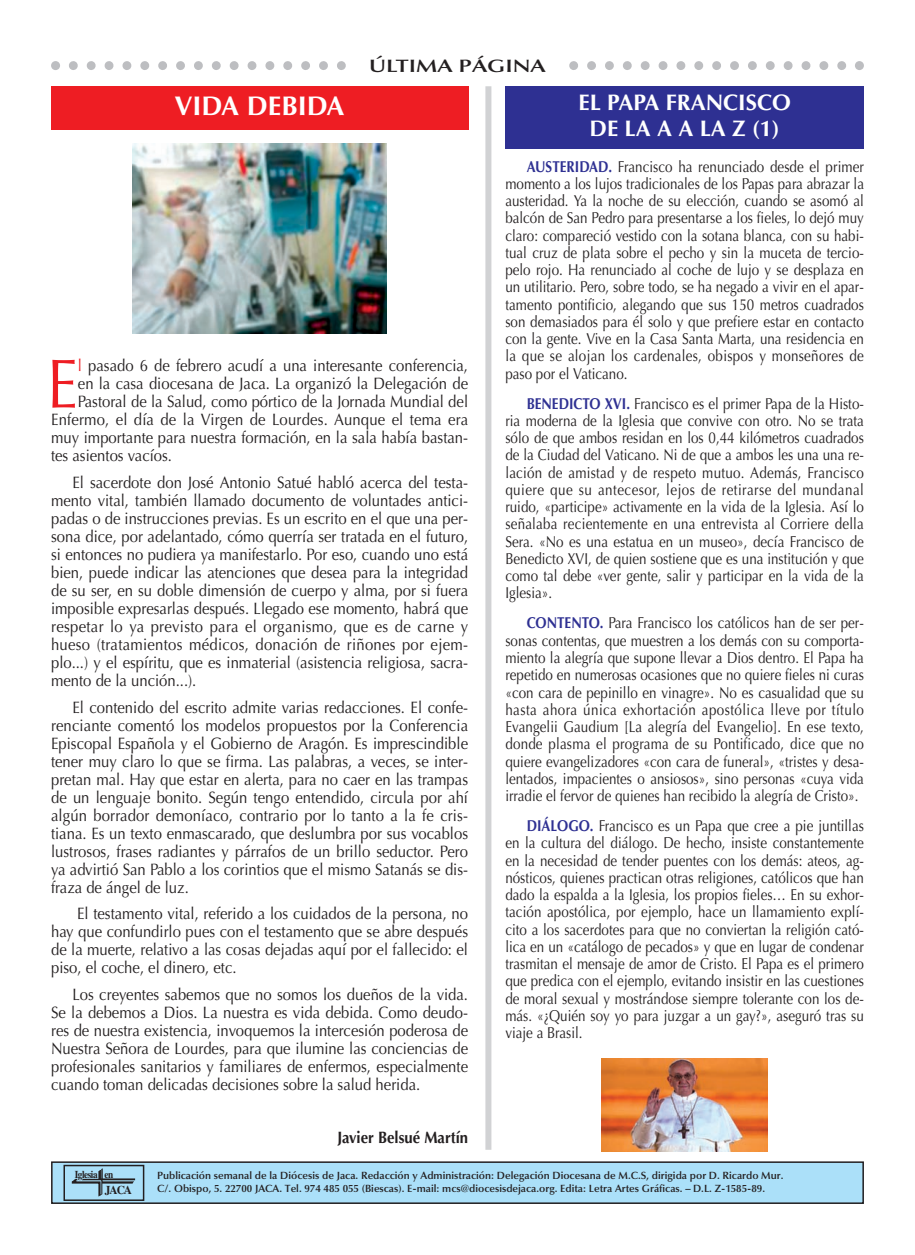
<style>
.page{position:relative;width:915px;height:1255px;background:#fff}
.page>*{position:absolute;margin:0;border:0;box-sizing:border-box;transform-origin:0 0}
.t1{font:69.3px "Optima";color:#ee1d23;scale:.9 1}
.t2{font:700 27px "Optima";color:#fff}
.t3{font:700 22.5px/25.5px "Optima";color:#fff;text-align:center}
.t4{font:600 18px "Optima";color:#231f20;scale:1.3 1}
.t5{font:16.5px/18px "Optima";color:#231f20;text-align:justify;scale:.9 1}
.t6{font:700 16.5px "Optima";color:#231f20;scale:.9 1}
.t7{font:15.75px/17.2px "Optima";color:#231f20;text-align:justify;scale:.85 1}
.t8{font:700 12px "Times";color:#231f20;scale:.95 1}
.t9{font:600 10.5px/13.5px "Optima";color:#231f20}
.t10{font:700 10.5px "Times";letter-spacing:-.05em;color:#231f20;scale:.88 1}
.s1{color:#ee1d23}
.s2{font-weight:700;color:#2e3092}
</style>
<div class="page">
<svg style="left:51px;top:61px;width:812px;height:9px"></svg>
<div style="left:350px;top:54px;width:215px;height:23px;background:#fff"></div>
<div style="left:52px;top:1162px;width:810px;height:41px;background:#abe0f9"></div>
<div style="left:51px;top:1161px;width:812px;height:42px;border:2px solid #231f20"></div>
<img style="left:71px;top:1168px;width:65px;height:29px">
<div style="left:63px;top:1164px;width:81px;height:36px;border:2px solid #231f20"></div>
<div style="left:51px;top:87px;width:417px;height:43px;background:#ee1d23"></div>
<div style="left:505px;top:87px;width:358px;height:62px;background:#2e3092"></div>
<img style="left:132px;top:144px;width:254px;height:189px">
<img style="left:601px;top:1058px;width:166px;height:93px">
<div style="left:485px;top:86px;width:6px;height:1063px;background:#d1d2d4"></div>
<p class="t4" style="left:369px;top:58px;width:137px">ÚLTIMA PÁGINA</p>
<p class="t2" style="left:174px;top:94px;width:171px">VIDA DEBIDA</p>
<p class="t3" style="left:578px;top:92px;width:214px">EL PAPA FRANCISCO<br>DE LA A A LA Z (1)</p>
<p class="t1" style="left:47px;top:355px;width:36px">E</p>
<p class="t5" style="left:78px;top:358px;width:435px"><span class="s1">l</span> pasado 6 de febrero acudí a una interesante conferencia,</p>
<p class="t5" style="left:78px;top:376px;width:435px">en la casa diocesana de Jaca. La organizó la Delegación de</p>
<p class="t5" style="left:78px;top:394px;width:435px">Pastoral de la Salud, como pórtico de la Jornada Mundial del</p>
<p class="t5" style="left:51px;top:412px;width:464px">Enfermo, el día de la Virgen de Lourdes. Aunque el tema era</p>
<p class="t5" style="left:51px;top:430px;width:464px">muy importante para nuestra formación, en la sala había bastan-</p>
<p class="t5" style="left:51px;top:448px;width:136px">tes asientos vacíos.</p>
<p class="t5" style="left:51px;top:475px;width:465px;text-indent:21px">El sacerdote don José Antonio Satué habló acerca del testa&shy;mento vital, también llamado documento de voluntades antici&shy;padas o de instrucciones previas. Es un escrito en el que una per&shy;sona dice, por adelantado, cómo querría ser tratada en el futuro, si entonces no pudiera ya manifestarlo. Por eso, cuando uno está bien, puede indicar las atenciones que desea para la integridad de su ser, en su doble dimensión de cuerpo y alma, por si fuera imposible expresarlas después. Llegado ese momento, habrá que respetar lo ya previsto para el organismo, que es de carne y hueso (tratamientos médicos, donación de riñones por ejem&shy;plo...) y el espíritu, que es inmaterial (asistencia religiosa, sacra&shy;mento de la unción...).</p>
<p class="t5" style="left:51px;top:699px;width:465px;text-indent:21px">El contenido del escrito admite varias redacciones. El confe&shy;renciante comentó los modelos propuestos por la Conferencia Episcopal Española y el Gobierno de Aragón. Es imprescindible tener muy claro lo que se firma. Las palabras, a veces, se inter&shy;pretan mal. Hay que estar en alerta, para no caer en las trampas de un lenguaje bonito. Según tengo entendido, circula por ahí algún borrador demoníaco, contrario por lo tanto a la fe cris&shy;tiana. Es un texto enmascarado, que deslumbra por sus vocablos lustrosos, frases radiantes y párrafos de un brillo seductor. Pero ya advirtió San Pablo a los corintios que el mismo Satanás se dis&shy;fraza de ángel de luz.</p>
<p class="t5" style="left:51px;top:906px;width:464px;text-indent:26px">El testamento vital, referido a los cuidados de la persona, no hay que confundirlo pues con el testamento que se abre después de la muerte, relativo a las cosas dejadas aquí por el fallecido: el piso, el coche, el dinero, etc.</p>
<p class="t5" style="left:51px;top:986px;width:464px;text-indent:21px">Los creyentes sabemos que no somos los dueños de la vida.<br>Se la debemos a Dios. La nuestra es vida debida. Como deudo&shy;res de nuestra existencia, invoquemos la intercesión poderosa de Nuestra Señora de Lourdes, para que ilumine las conciencias de profesionales sanitarios y familiares de enfermos, especialmente cuando toman delicadas decisiones sobre la salud herida.</p>
<p class="t6" style="left:337px;top:1130px;width:147px">Javier Belsué Martín</p>
<p class="t7" style="left:505px;top:159px;width:423px;text-indent:21px"><span class="s2">AUSTERIDAD.</span> Francisco ha renunciado desde el primer momento a los lujos tradicionales de los Papas para abrazar la austeridad. Ya la noche de su elección, cuando se asomó al balcón de San Pedro para presentarse a los fieles, lo dejó muy claro: compareció vestido con la sotana blanca, con su habi&shy;tual cruz de plata sobre el pecho y sin la muceta de tercio&shy;pelo rojo. Ha renunciado al coche de lujo y se desplaza en un utilitario. Pero, sobre todo, se ha negado a vivir en el apar&shy;tamento pontificio, alegando que sus 150 metros cuadrados son demasiados para él solo y que prefiere estar en contacto con la gente. Vive en la Casa Santa Marta, una residencia en la que se alojan los cardenales, obispos y monseñores de paso por el Vaticano.</p>
<p class="t7" style="left:505px;top:396px;width:423px;text-indent:21px"><span class="s2">BENEDICTO XVI.</span> Francisco es el primer Papa de la Histo&shy;ria moderna de la Iglesia que convive con otro. No se trata sólo de que ambos residan en los 0,44 kilómetros cuadrados de la Ciudad del Vaticano. Ni de que a ambos les una una re&shy;lación de amistad y de respeto mutuo. Además, Francisco quiere que su antecesor, lejos de retirarse del mundanal ruido, «participe» activamente en la vida de la Iglesia. Así lo señalaba recientemente en una entrevista al Corriere della Sera. «No es una estatua en un museo», decía Francisco de Benedicto XVI, de quien sostiene que es una institución y que como tal debe «ver gente, salir y participar en la vida de la Iglesia».</p>
<p class="t7" style="left:505px;top:616px;width:423px;text-indent:21px"><span class="s2">CONTENTO.</span> Para Francisco los católicos han de ser per&shy;sonas contentas, que muestren a los demás con su comporta&shy;miento la alegría que supone llevar a Dios dentro. El Papa ha repetido en numerosas ocasiones que no quiere fieles ni curas «con cara de pepinillo en vinagre». No es casualidad que su hasta ahora única exhortación apostólica lleve por título Evangelii Gaudium [La alegría del Evangelio]. En ese texto, donde plasma el programa de su Pontificado, dice que no quiere evangelizadores «con cara de funeral», «tristes y desa&shy;lentados, impacientes o ansiosos», sino personas «cuya vida irradie el fervor de quienes han recibido la alegría de Cristo».</p>
<p class="t7" style="left:505px;top:818px;width:423px;text-indent:21px"><span class="s2">DIÁLOGO.</span> Francisco es un Papa que cree a pie juntillas en la cultura del diálogo. De hecho, insiste constantemente en la necesidad de tender puentes con los demás: ateos, ag&shy;nósticos, quienes practican otras religiones, católicos que han dado la espalda a la Iglesia, los propios fieles… En su exhor&shy;tación apostólica, por ejemplo, hace un llamamiento explí&shy;cito a los sacerdotes para que no conviertan la religión cató&shy;lica en un «catálogo de pecados» y que en lugar de condenar trasmitan el mensaje de amor de Cristo. El Papa es el primero que predica con el ejemplo, evitando insistir en las cuestiones de moral sexual y mostrándose siempre tolerante con los de&shy;más. «¿Quién soy yo para juzgar a un gay?», aseguró tras su viaje a Brasil.</p>
<p class="t10" style="left:75px;top:1170px;width:45px">Iglesia en</p>
<p class="t8" style="left:105px;top:1185px;width:30px">JACA</p>
<p class="t9" style="left:157px;top:1169px;width:627px">Publicación semanal de la Diócesis de Jaca. Redacción y Administración: Delegación Diocesana de M.C.S, dirigida por D. Ricardo Mur.<br>C/. Obispo, 5. 22700 JACA. Tel. 974 485 055 (Biescas). E-mail: mcs@diocesisdejaca.org. Edita: Letra Artes Gráficas. – D.L. Z-1585-89.</p>
</div>
